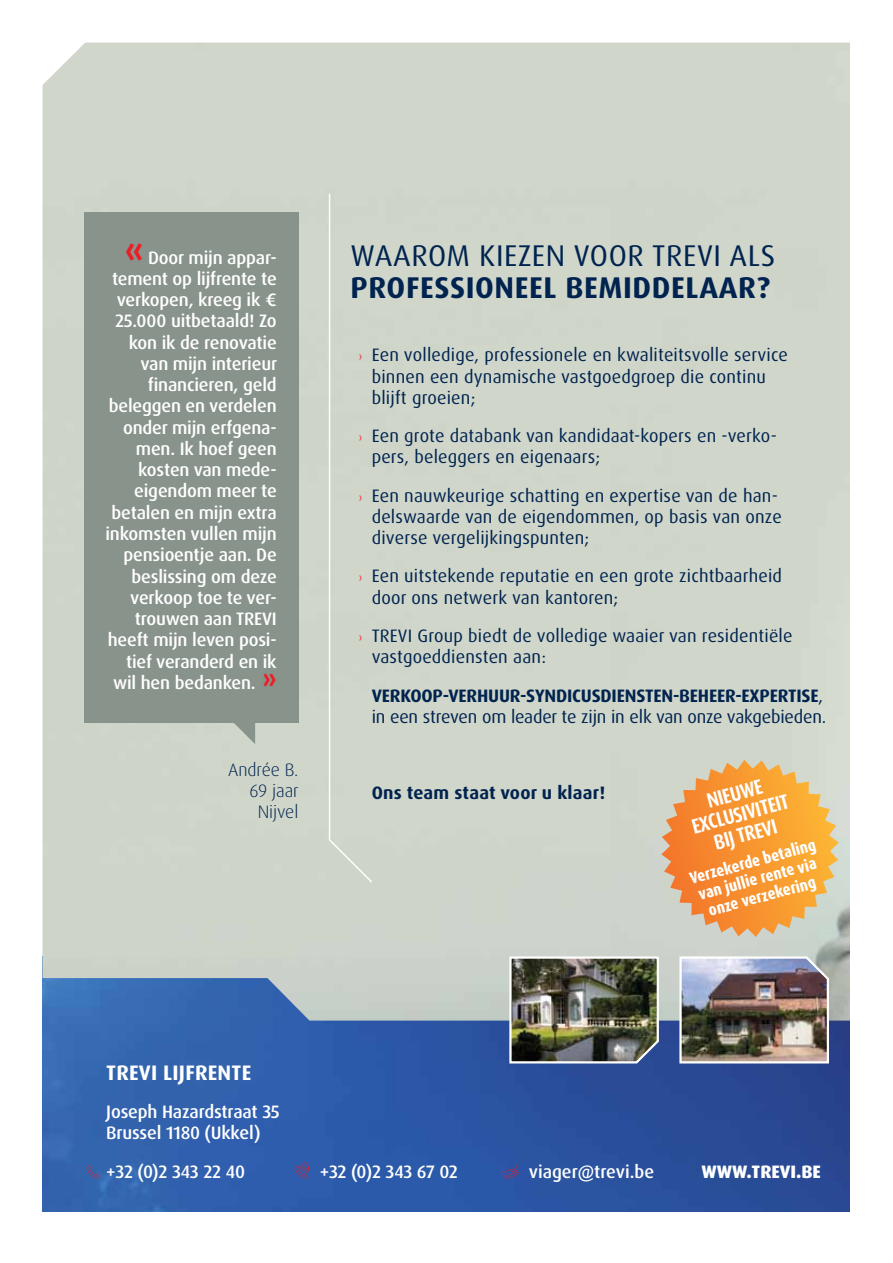
<style>
.page{position:relative;width:893px;height:1263px;background:#fff}
.page>*{position:absolute;margin:0;border:0;box-sizing:border-box;transform-origin:0 0}
.t1{font:700 30px "Dax OT";letter-spacing:.02em;color:#00234f}
.t2{font:30px "Dax OT";letter-spacing:.02em;color:#00234f}
.t3{font:700 condensed 21px/21px "Dax OT";color:#fff;text-align:center}
.t4{font:700 21px "Dax OT";letter-spacing:.01em;color:#fff}
.t5{font:18px/21.3px "Dax OT";letter-spacing:.01em;color:#00234f}
.t6{font:500 18px/21.3px "Dax OT";letter-spacing:-.01em;color:#fff;text-align:right}
.t7{font:18px/21.3px "Dax OT";letter-spacing:-.01em;color:#00234f}
.t8{font:700 18px "Dax OT";color:#00234f}
.t9{font:300 18px/21.3px "Dax OT";letter-spacing:-.005em;color:#00234f;text-align:right}
.t10{font:800 18px "Dax OT";color:#fff}
.t11{font:800 condensed 16.5px/18px "Dax OT";color:#fff;text-align:center}
.s1{font-weight:700;font-size:36px;color:#ed1d24}
.s2{font-weight:700;font-size:27px;color:#ed1d24}
.s3{font-size:12px;color:#ed1d24}
.s4{font-weight:700}
.s5{color:#ed1d24}
</style>
<div class="page">
<img style="left:43px;top:1020px;width:807px;height:192px">
<div style="left:43px;top:43px;width:807px;height:977px;background:#d0d6ca"></div>
<div style="left:84px;top:213px;width:214px;height:510px;background:#88938c"></div>
<img style="left:508px;top:955px;width:152px;height:109px">
<img style="left:678px;top:955px;width:152px;height:109px">
<svg style="left:234px;top:723px;width:21px;height:21px"></svg>
<div style="left:328px;top:192px;width:46px;height:692px;background:#d0d6ca"></div>
<svg style="left:661px;top:760px;width:178px;height:177px;background:#eba85d"></svg>
<svg style="left:295px;top:1162px;width:14px;height:16px"></svg>
<svg style="left:503px;top:1164px;width:15px;height:14px"></svg>
<p class="t6" style="left:105px;top:247px;width:173px"><span class="s1">«</span> Door mijn appar&shy;tement op lijfrente te verkopen, kreeg ik €<br>25.000 uitbetaald! Zo kon ik de renovatie van mijn interieur financieren, geld beleggen en verdelen onder mijn erfgena&shy;men. Ik hoef geen kosten van mede&shy;eigendom meer te betalen en mijn extra inkomsten vullen mijn pensioentje aan. De beslissing om deze verkoop toe te ver&shy;trouwen aan TREVI heeft mijn leven posi&shy;tief veranderd en ik wil hen bedanken. <span class="s2">»</span></p>
<p class="t9" style="left:228px;top:759px;width:72px">Andrée B.<br>69 jaar<br>Nijvel</p>
<h1 class="t2" style="left:351px;top:236px;width:330px">Waarom kiezen voor TREVI</h1>
<h1 class="t2" style="left:730px;top:236px;width:47px">als</h1>
<h1 class="t1" style="left:351px;top:268px;width:421px">PROFESSIONEEL BEMIDDELAAR?</h1>
<p class="t5" style="left:372px;top:345px;width:418px;text-indent:-13px"><span class="s3">›</span> Een volledige, professionele en kwaliteitsvolle service binnen een dynamische vastgoedgroep die continu blijft groeien;</p>
<p class="t5" style="left:372px;top:425px;width:407px;text-indent:-13px"><span class="s3">›</span> Een grote databank van kandidaat-kopers en -verko&shy;pers, beleggers en eigenaars;</p>
<p class="t5" style="left:372px;top:485px;width:412px;text-indent:-13px"><span class="s3">›</span> Een nauwkeurige schatting en expertise van de han&shy;delswaarde van de eigendommen, op basis van onze diverse vergelijkingspunten;</p>
<p class="t5" style="left:372px;top:566px;width:412px;text-indent:-13px"><span class="s3">›</span> Een uitstekende reputatie en een grote zichtbaarheid door ons netwerk van kantoren;</p>
<p class="t5" style="left:359px;top:625px;width:30px"><span class="s3">›</span> TREVI</p>
<p class="t5" style="left:372px;top:625px;width:422px;text-indent:46px">Group biedt de volledige waaier van residentiële vastgoeddiensten aan:</p>
<p class="t7" style="left:372px;top:685px;width:456px"><span class="s4">VERKOOP-VERHUUR-SYNDICUSDIENSTEN-BEHEER-EXPERTISE</span>, in een streven om leader te zijn in elk van onze vakgebieden.</p>
<p class="t8" style="left:372px;top:781px;width:235px">ONS TEAM STAAT VOOR U KLAAR!</p>
<p class="t3" style="left:684px;top:796px;width:101px;rotate:-15deg">NIEUWE<br>EXCLUSIVITEIT<br>BIJ TREVI</p>
<p class="t11" style="left:688px;top:869px;width:132px;rotate:-15deg">Verzekerde betaling van jullie rente via onze verzekering</p>
<p class="t4" style="left:106px;top:1059px;width:147px">TREVI LIJFRENTE</p>
<p class="t6" style="left:106px;top:1101px;width:175px;text-align:left">Joseph Hazardstraat 35<br>Brussel 1180 (Ukkel)</p>
<p class="t6" style="left:85px;top:1161px;width:162px"><span class="s5">✓</span> +32 (0)2 343 22 40</p>
<p class="t6" style="left:320px;top:1161px;width:140px">+32 (0)2 343 67 02</p>
<p class="t6" style="left:529px;top:1161px;width:127px">viager@trevi.be</p>
<p class="t10" style="left:702px;top:1160px;width:121px">WWW.TREVI.BE</p>
</div>
